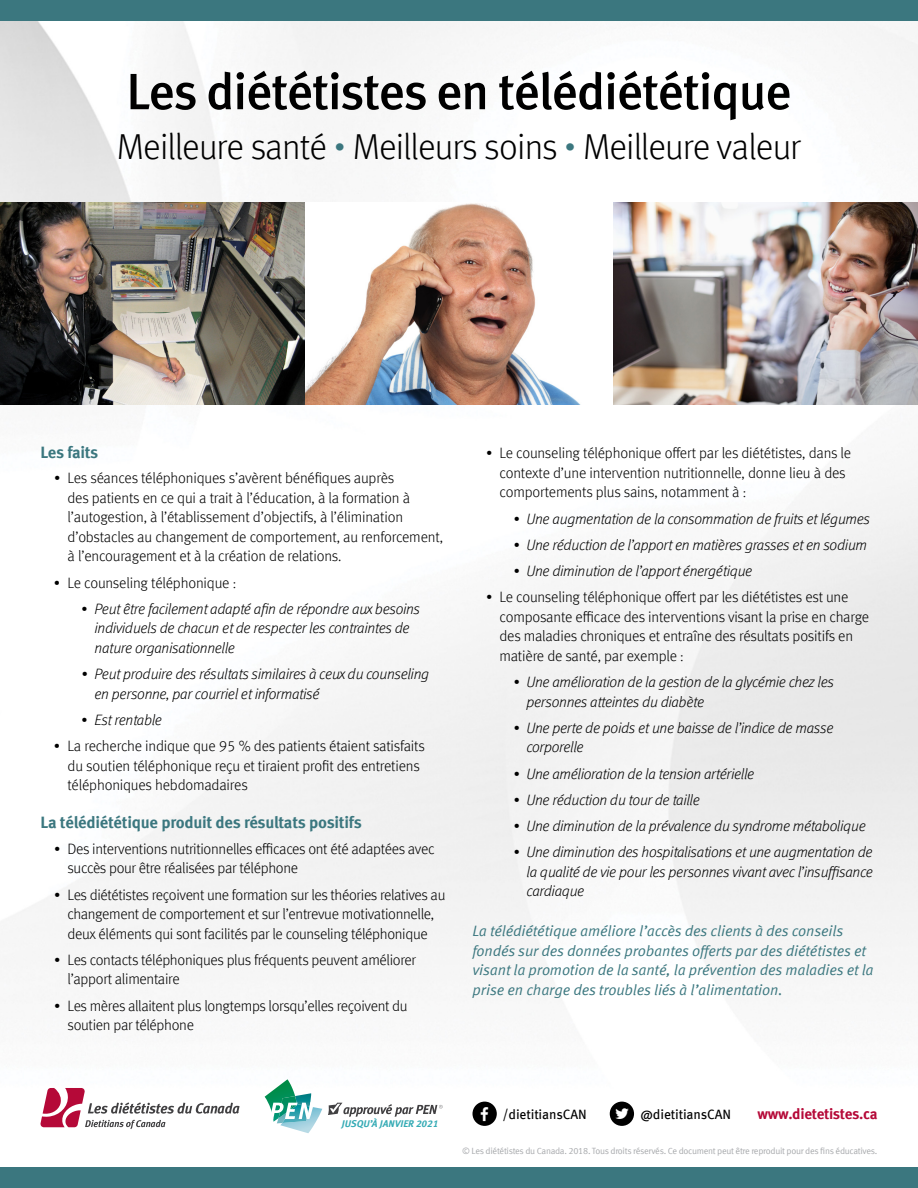
<style>
.page{position:relative;width:918px;height:1188px;background:#fff}
.page>*{position:absolute;margin:0;border:0;box-sizing:border-box;transform-origin:0 0}
.t1{font:500 51px "Meta Offc";letter-spacing:-.03em;color:#000}
.t2{font:300 36px "Meta Offc";letter-spacing:-.025em;color:#000}
.t3{font:700 16.5px "Meta Offc";letter-spacing:-.015em;color:#3b777f}
.t4{font:300 15px/19.5px "Meta Offc";letter-spacing:-.015em;color:#000}
.t5{font:italic 300 15px/19.5px "Meta Offc";letter-spacing:-.02em;color:#000}
.t6{font:15px/19.5px "Meta Offc Norm Ita";letter-spacing:-.01em;color:#3b777f}
.t7{font:700 15px "Meta Offc";letter-spacing:-.02em;color:#b50938}
.t8{font:13.5px "Meta Offc";letter-spacing:-.01em;color:#000}
.t9{font:italic 700 9.75px "Meta Offc";color:#35abb5}
.t10{font:9px "Meta Offc Norm";letter-spacing:-.03em;color:#a7a9ac}
.s1{font-weight:100;color:#3b777f}
</style>
<div class="page">
<img style="left:0;top:20px;width:918px;height:1148px">
<div style="left:0;top:0;width:918px;height:20px;background:#3b777f"></div>
<div style="left:0;top:1168px;width:918px;height:20px;background:#3b777f"></div>
<div style="left:473px;top:1102px;width:24px;height:24px;background:#000;border-radius:50%"></div>
<div style="left:610px;top:1102px;width:24px;height:24px;background:#000;border-radius:50%"></div>
<svg style="left:40px;top:1088px;width:200px;height:41px"></svg>
<img style="left:280px;top:1131px;width:42px;height:2px">
<img style="left:265px;top:1079px;width:30px;height:8px">
<svg style="left:265px;top:1087px;width:57px;height:44px"></svg>
<svg style="left:328px;top:1103px;width:115px;height:14px"></svg>
<img style="left:612px;top:202px;width:306px;height:203px">
<img style="left:0;top:202px;width:306px;height:203px">
<img style="left:306px;top:202px;width:306px;height:203px">
<h1 class="t1" style="left:126px;top:62px;width:667px">Les diététistes en télédiététique</h1>
<h2 class="t2" style="left:117px;top:126px;width:686px">Meilleure santé <span class="s1">•</span> Meilleurs soins <span class="s1">•</span> Meilleure valeur</h2>
<p class="t3" style="left:40px;top:442px;width:59px">Les faits</p>
<p class="t4" style="left:67px;top:469px;width:377px;text-indent:-13px">• Les séances téléphoniques s’avèrent bénéfiques auprès<br>des patients en ce qui a trait à l’éducation, à la formation à l’autogestion, à l’établissement d’objectifs, à l’élimination d’obstacles au changement de comportement, au renforcement, à l’encouragement et à la création de relations.</p>
<p class="t4" style="left:54px;top:573px;width:184px">• Le counseling téléphonique :</p>
<p class="t5" style="left:95px;top:599px;width:327px;text-indent:-14px">• Peut être facilement adapté afin de répondre aux besoins individuels de chacun et de respecter les contraintes de nature organisationnelle</p>
<p class="t5" style="left:94px;top:665px;width:336px;text-indent:-13px">• Peut produire des résultats similaires à ceux du counseling en personne, par courriel et informatisé</p>
<p class="t5" style="left:81px;top:710px;width:83px">• Est rentable</p>
<p class="t4" style="left:67px;top:737px;width:359px;text-indent:-13px">• La recherche indique que 95 % des patients étaient satisfaits du soutien téléphonique reçu et tiraient profit des entretiens téléphoniques hebdomadaires</p>
<p class="t3" style="left:40px;top:813px;width:323px">La télédiététique produit des résultats positifs</p>
<p class="t4" style="left:68px;top:839px;width:369px;text-indent:-14px">• Des interventions nutritionnelles efficaces ont été adaptées avec succès pour être réalisées par téléphone</p>
<p class="t4" style="left:54px;top:885px;width:393px;text-align:center">• Les diététistes reçoivent une formation sur les théories relatives au changement de comportement et sur l’entrevue motivationnelle, deux éléments qui sont facilités par le counseling téléphonique</p>
<p class="t4" style="left:68px;top:950px;width:350px;text-indent:-14px">• Les contacts téléphoniques plus fréquents peuvent améliorer l’apport alimentaire</p>
<p class="t4" style="left:68px;top:996px;width:342px;text-indent:-14px">• Les mères allaitent plus longtemps lorsqu’elles reçoivent du soutien par téléphone</p>
<p class="t4" style="left:500px;top:444px;width:353px;text-indent:-14px">• Le counseling téléphonique offert par les diététistes, dans le contexte d’une intervention nutritionnelle, donne lieu à des comportements plus sains, notamment à :</p>
<p class="t5" style="left:513px;top:509px;width:359px">• Une augmentation de la consommation de fruits et légumes</p>
<p class="t5" style="left:513px;top:535px;width:356px">• Une réduction de l’apport en matières grasses et en sodium</p>
<p class="t5" style="left:513px;top:562px;width:241px">• Une diminution de l’apport énergétique</p>
<p class="t4" style="left:500px;top:588px;width:371px;text-indent:-14px">• Le counseling téléphonique offert par les diététistes est une composante efficace des interventions visant la prise en charge des maladies chroniques et entraîne des résultats positifs en matière de santé, par exemple :</p>
<p class="t5" style="left:526px;top:673px;width:309px;text-indent:-13px">• Une amélioration de la gestion de la glycémie chez les personnes atteintes du diabète</p>
<p class="t5" style="left:526px;top:718px;width:308px;text-indent:-14px">• Une perte de poids et une baisse de l’indice de masse corporelle</p>
<p class="t5" style="left:513px;top:764px;width:243px">• Une amélioration de la tension artérielle</p>
<p class="t5" style="left:513px;top:790px;width:188px">• Une réduction du tour de taille</p>
<p class="t5" style="left:513px;top:817px;width:354px">• Une diminution de la prévalence du syndrome métabolique</p>
<p class="t5" style="left:526px;top:843px;width:348px;text-align:justify;text-indent:-14px">• Une diminution des hospitalisations et une augmentation de la qualité de vie pour les personnes vivant avec l’insuffisance cardiaque</p>
<p class="t6" style="left:472px;top:921px;width:403px">La télédiététique améliore l’accès des clients à des conseils fondés sur des données probantes offerts par des diététistes et visant la promotion de la santé, la prévention des maladies et la prise en charge des troubles liés à l’alimentation.</p>
<p class="t9" style="left:342px;top:1118px;width:98px">JUSQU’À JANVIER 2021</p>
<p class="t8" style="left:502px;top:1106px;width:86px">/dietitiansCAN</p>
<p class="t8" style="left:640px;top:1106px;width:92px">@dietitiansCAN</p>
<p class="t7" style="left:758px;top:1104px;width:121px">www.dietetistes.ca</p>
<p class="t10" style="left:462px;top:1146px;width:417px">© Les diététistes du Canada. 2018. Tous droits réservés. Ce document peut être reproduit pour des fins éducatives.</p>
</div>
